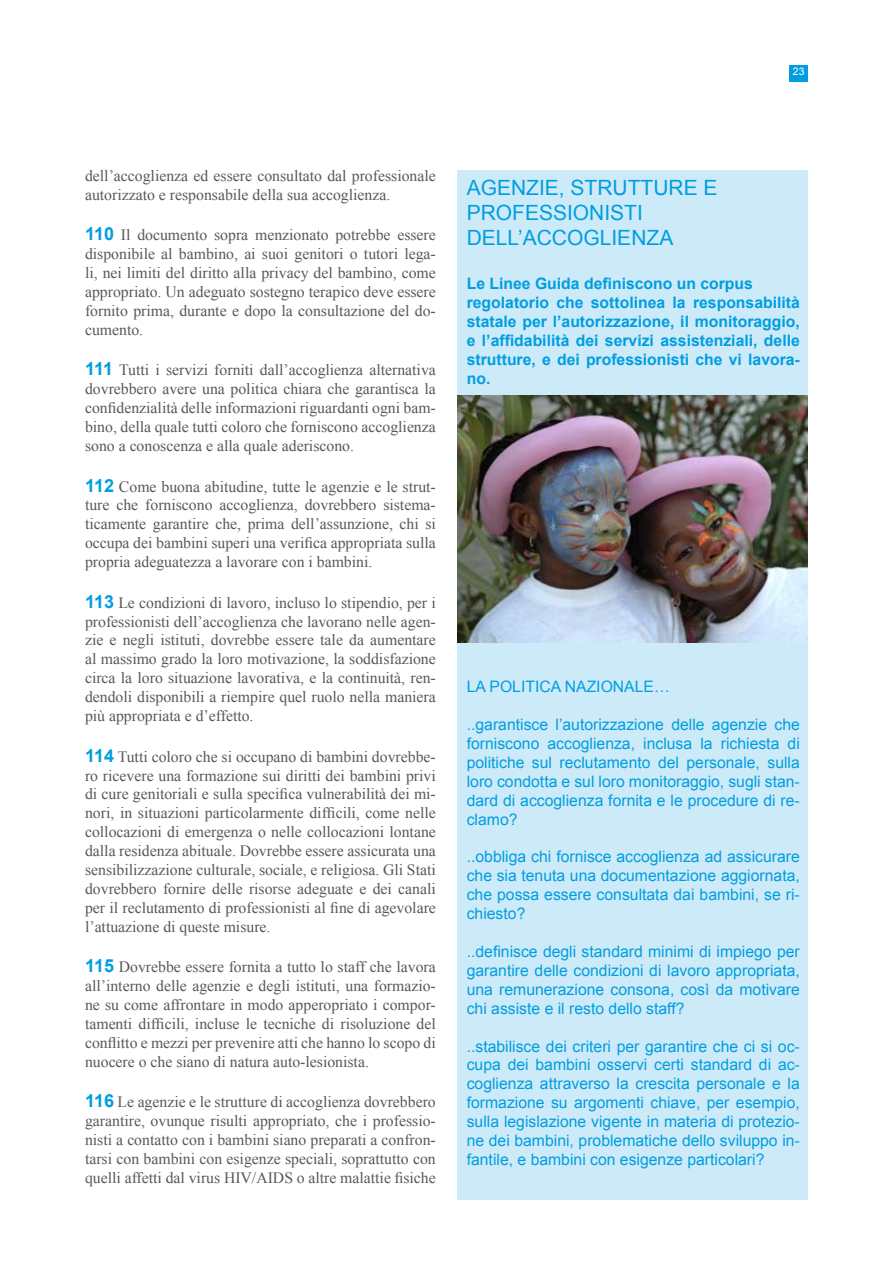
<style>
.page{position:relative;width:893px;height:1263px;background:#fff}
.page>*{position:absolute;margin:0;border:0;box-sizing:border-box;transform-origin:0 0}
.t1{font:21px "Arial";color:#009ee0}
.t2{font:15.75px/18.9px "Times New Roman";color:#58585a;text-align:justify}
.t3{font:15.75px/18.9px "Arial";color:#009ee0;text-align:justify}
.t4{font:700 15.75px/18.9px "Arial";color:#009ee0}
.t5{font:10.5px "Arial";color:#fff}
.s1{font-family:"Arial";font-weight:700;font-size:18px;color:#009ee0}
</style>
<div class="page">
<div style="left:790px;top:65px;width:18px;height:16px;background:#009ee1"></div>
<div style="left:457px;top:170px;width:351px;height:1029px;background:#cdeaf9"></div>
<img style="left:457px;top:395px;width:351px;height:248px">
<p class="t5" style="left:793px;top:65px;width:13px">23</p>
<p class="t2" style="left:85px;top:166px;width:352px">dell’accoglienza ed essere consultato dal professionale autorizzato e responsabile della sua accoglienza.</p>
<p class="t2" style="left:85px;top:225px;width:352px"><span class="s1">110</span> Il documento sopra menzionato potrebbe essere disponibile al bambino, ai suoi genitori o tutori lega&shy;li, nei limiti del diritto alla privacy del bambino, come appropriato. Un adeguato sostegno terapico deve essere fornito prima, durante e dopo la consultazione del do&shy;cumento.</p>
<p class="t2" style="left:85px;top:360px;width:352px"><span class="s1">111</span> Tutti i servizi forniti dall’accoglienza alternativa dovrebbero avere una politica chiara che garantisca la confidenzialità delle informazioni riguardanti ogni bam&shy;bino, della quale tutti coloro che forniscono accoglienza sono a conoscenza e alla quale aderiscono.</p>
<p class="t2" style="left:85px;top:477px;width:352px"><span class="s1">112</span> Come buona abitudine, tutte le agenzie e le strut&shy;ture che forniscono accoglienza, dovrebbero sistema&shy;ticamente garantire che, prima dell’assunzione, chi si occupa dei bambini superi una verifica appropriata sulla propria adeguatezza a lavorare con i bambini.</p>
<p class="t2" style="left:85px;top:593px;width:352px"><span class="s1">113</span> Le condizioni di lavoro, incluso lo stipendio, per i professionisti dell’accoglienza che lavorano nelle agen&shy;zie e negli istituti, dovrebbe essere tale da aumentare al massimo grado la loro motivazione, la soddisfazione circa la loro situazione lavorativa, e la continuità, ren&shy;dendoli disponibili a riempire quel ruolo nella maniera più appropriata e d’effetto.</p>
<p class="t2" style="left:85px;top:747px;width:352px"><span class="s1">114</span> Tutti coloro che si occupano di bambini dovrebbe&shy;ro ricevere una formazione sui diritti dei bambini privi di cure genitoriali e sulla specifica vulnerabilità dei mi&shy;nori, in situazioni particolarmente difficili, come nelle collocazioni di emergenza o nelle collocazioni lontane dalla residenza abituale. Dovrebbe essere assicurata una sensibilizzazione culturale, sociale, e religiosa. Gli Stati dovrebbero fornire delle risorse adeguate e dei canali per il reclutamento di professionisti al fine di agevolare l’attuazione di queste misure.</p>
<p class="t2" style="left:85px;top:957px;width:352px"><span class="s1">115</span> Dovrebbe essere fornita a tutto lo staff che lavora all’interno delle agenzie e degli istituti, una formazio&shy;ne su come affrontare in modo apperopriato i compor&shy;tamenti difficili, incluse le tecniche di risoluzione del conflitto e mezzi per prevenire atti che hanno lo scopo di nuocere o che siano di natura auto-lesionista.</p>
<p class="t2" style="left:85px;top:1092px;width:352px"><span class="s1">116</span> Le agenzie e le strutture di accoglienza dovrebbero garantire, ovunque risulti appropriato, che i professio&shy;nisti a contatto con i bambini siano preparati a confron&shy;tarsi con bambini con esigenze speciali, soprattutto con quelli affetti dal virus HIV/AIDS o altre malattie fisiche</p>
<h1 class="t1" style="left:467px;top:173px;width:119px">AGENZIE, STR</h1>
<h1 class="t1" style="left:613px;top:173px;width:104px">UTTURE E</h1>
<h1 class="t1" style="left:467px;top:199px;width:29px">PROFESS</h1>
<h1 class="t1" style="left:567px;top:199px;width:77px">IONISTI</h1>
<h1 class="t1" style="left:467px;top:224px;width:86px">DE LL’ACCO</h1>
<h1 class="t1" style="left:583px;top:224px;width:91px">GLIENZA</h1>
<p class="t4" style="left:467px;top:275px;width:335px">Le Linee Guida definiscono un corpus regolatorio che sottolinea la responsabilità statale per l’autorizzazione, il monitoraggio, e l’affidabilità dei servizi assistenziali, delle strutture, e dei professionisti che vi lavora&shy;no.</p>
<p class="t3" style="left:467px;top:677px;width:157px">La politica nazional</p>
<p class="t3" style="left:644px;top:677px;width:28px">e…</p>
<p class="t3" style="left:467px;top:715px;width:335px">..garantisce l’autorizzazione delle agenzie che forniscono accoglienza, inclusa la richiesta di politiche sul reclutamento del personale, sulla loro condotta e sul loro monitoraggio, sugli stan&shy;dard di accoglienza fornita e le procedure di re&shy;clamo?</p>
<p class="t3" style="left:467px;top:848px;width:335px">..obbliga chi fornisce accoglienza ad assicurare che sia tenuta una documentazione aggiornata, che possa essere consultata dai bambini, se ri&shy;chiesto?</p>
<p class="t3" style="left:467px;top:942px;width:335px">..definisce degli standard minimi di impiego per garantire delle condizioni di lavoro appropriata, una remunerazione consona, così da motivare chi assiste e il resto dello staff?</p>
<p class="t3" style="left:467px;top:1037px;width:335px">..stabilisce dei criteri per garantire che ci si oc&shy;cupa dei bambini osservi certi standard di ac&shy;coglienza attraverso la crescita personale e la formazione su argomenti chiave, per esempio, sulla legislazione vigente in materia di protezio&shy;ne dei bambini, problematiche dello sviluppo in&shy;fantile, e bambini con esigenze particolari?</p>
</div>
